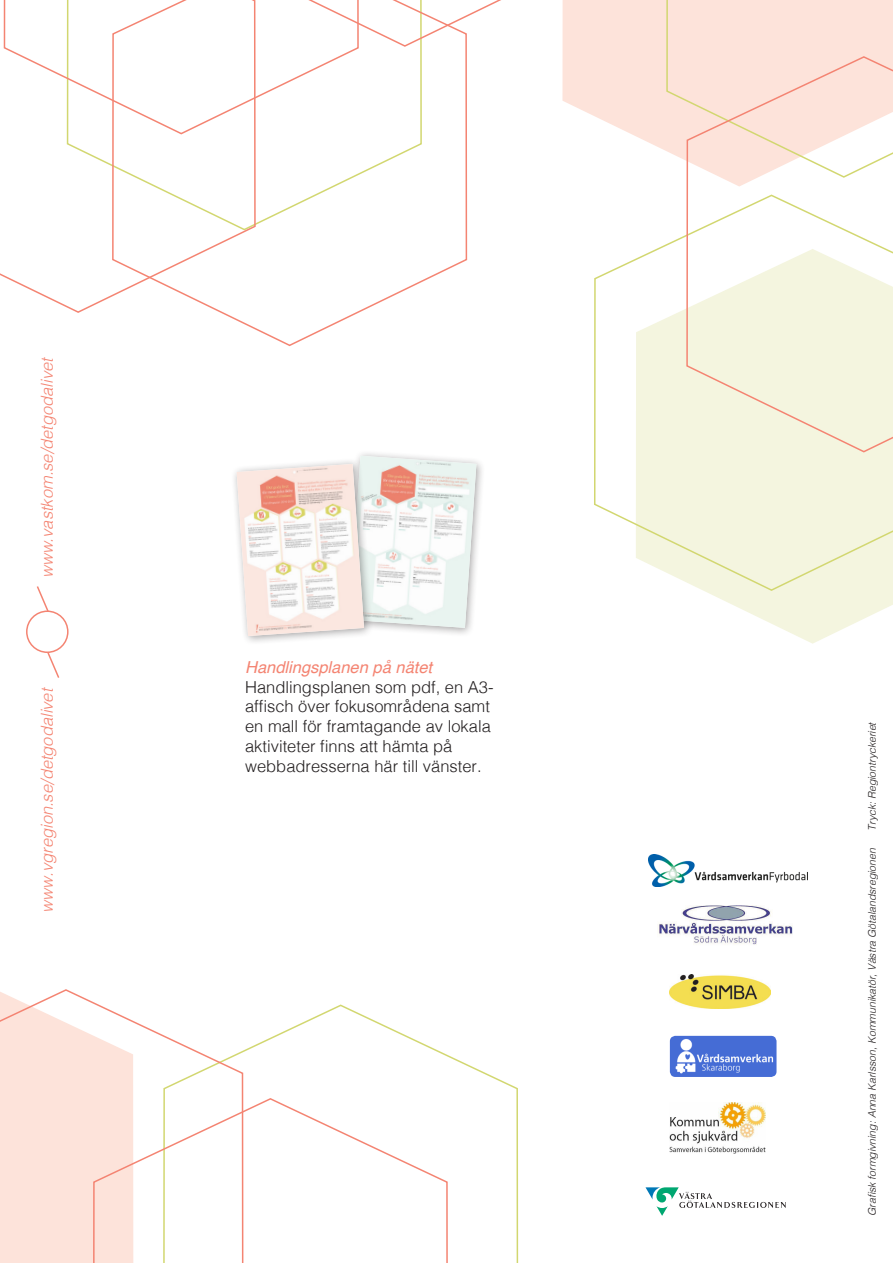
<style>
.page{position:relative;width:893px;height:1263px;background:#fff}
.page>*{position:absolute;margin:0;border:0;box-sizing:border-box;transform-origin:0 0}
.t1{font:300 16.5px/19.8px "Helvetica";color:#231f20}
.t2{font:italic 300 16.5px "Helvetica";color:#f48472}
.t3{font:italic 16.5px "Helvetica";color:#f48472}
.t4{font:italic 300 10.5px "Helvetica";letter-spacing:-.01em;color:#231f20}
</style>
<div class="page">
<svg style="left:707px;top:592px;width:186px;height:52px;fill:#f4f5df"></svg>
<svg style="left:223px;top:48px;width:245px;height:299px"></svg>
<svg style="left:244px;top:1004px;width:275px;height:259px"></svg>
<svg style="left:0;top:989px;width:244px;height:274px"></svg>
<svg style="left:92px;top:1097px;width:357px;height:166px"></svg>
<svg style="left:0;top:0;width:256px;height:314px"></svg>
<svg style="left:594px;top:235px;width:299px;height:357px"></svg>
<svg style="left:562px;top:0;width:103px;height:150px;fill:#fde3da"></svg>
<svg style="left:227px;top:0;width:356px;height:48px"></svg>
<div style="left:665px;top:0;width:228px;height:161px;background:#fde3da"></div>
<div style="left:342px;top:449px;width:143px;height:187px;background:#231f20;opacity:.4"></div>
<div style="left:230px;top:457px;width:143px;height:188px;background:#231f20;opacity:.4"></div>
<svg style="left:237px;top:456px;width:239px;height:180px"></svg>
<img style="left:237px;top:464px;width:127px;height:172px">
<div style="left:26px;top:610px;width:43px;height:43px;border:2px solid #f48472;border-radius:50%"></div>
<svg style="left:37px;top:586px;width:13px;height:27px"></svg>
<svg style="left:46px;top:651px;width:14px;height:27px"></svg>
<svg style="left:645px;top:1187px;width:141px;height:29px"></svg>
<img style="left:670px;top:1103px;width:96px;height:50px">
<img style="left:670px;top:974px;width:100px;height:34px">
<img style="left:670px;top:1036px;width:106px;height:41px">
<img style="left:649px;top:855px;width:159px;height:31px">
<img style="left:658px;top:905px;width:135px;height:40px">
<svg style="left:686px;top:55px;width:207px;height:398px"></svg>
<p class="t2" style="left:33px;top:578px;width:223px;rotate:-90deg">www.vastkom.se/detgodalivet</p>
<p class="t2" style="left:33px;top:912px;width:227px;rotate:-90deg">www.vgregion.se/detgodalivet</p>
<p class="t3" style="left:245px;top:654px;width:189px">Handlingsplanen på nätet</p>
<p class="t1" style="left:245px;top:676px;width:250px">Handlingsplanen som pdf, en A3- affisch över fokusområdena samt en mall för framtagande av lokala aktiviteter finns att hämta på webbadresserna här till vänster.</p>
<p class="t4" style="left:863px;top:831px;width:110px;rotate:-90deg">Tryck: Regiontryckeriet</p>
<p class="t4" style="left:863px;top:1216px;width:369px;rotate:-90deg">Grafisk formgivning: Anna Karlsson, Kommunikatör, Västra Götalandsregionen</p>
</div>
